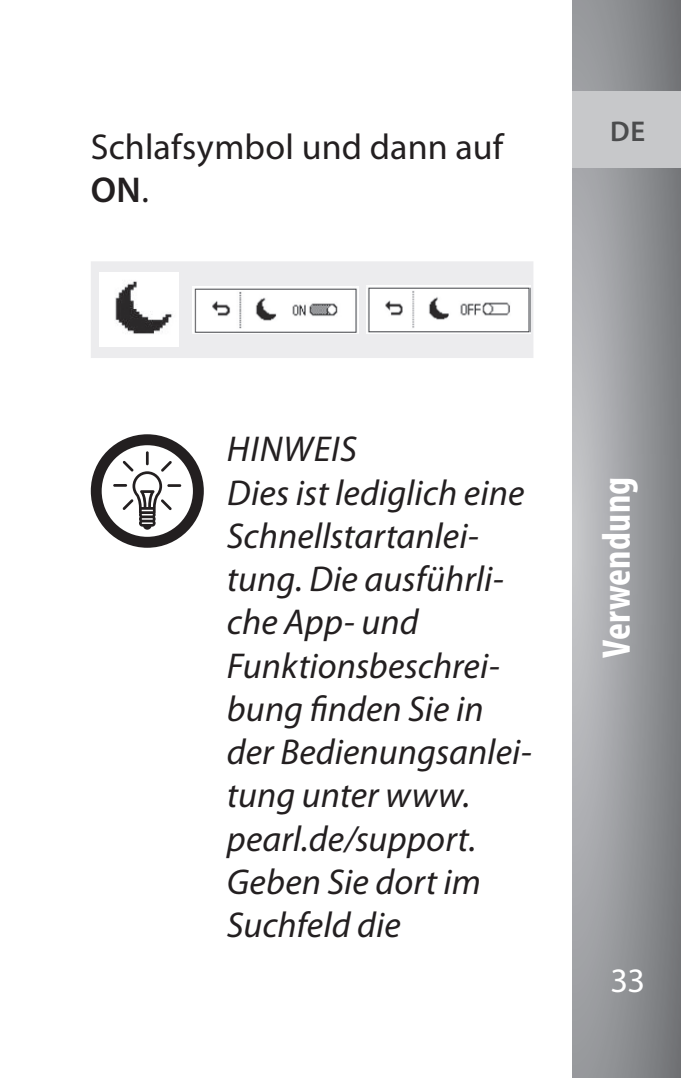
<style>
.page{position:relative;width:681px;height:1078px;background:#fff}
.page>*{position:absolute;margin:0;border:0;box-sizing:border-box;transform-origin:0 0}
.t1{font:700 condensed 40px "Myriad Pro";letter-spacing:.005em;color:#fff}
.t2{font:italic 36px/43.2px "Myriad Pro";letter-spacing:.005em;color:#231f20}
.t3{font:36px/43.2px "Myriad Pro";letter-spacing:.005em;color:#231f20}
.t4{font:34.4px "Myriad Pro";color:#fff}
.t5{font:600 28.8px "Myriad Pro";color:#4b4c4d}
.s1{font-weight:600}
</style>
<div class="page">
<svg style="left:572px;top:0;width:108px;height:1077px;background:#9ea0a3"></svg>
<div style="left:572px;top:91px;width:108px;height:76px;background:#c7c8ca"></div>
<div style="left:91px;top:261px;width:442px;height:97px;background:#ececee"></div>
<img style="left:99px;top:272px;width:80px;height:74px">
<img style="left:192px;top:286px;width:166px;height:47px">
<img style="left:366px;top:286px;width:164px;height:47px">
<svg style="left:91px;top:434px;width:113px;height:113px"></svg>
<p class="t3" style="left:91px;top:125px;width:414px">Schlafsymbol und dann auf<br><span class="s1">ON</span>.</p>
<p class="t5" style="left:610px;top:113px;width:36px">DE</p>
<p class="t2" style="left:227px;top:427px;width:306px">HINWEIS<br>Dies ist lediglich eine<br>Schnellstartanlei&shy;tung. Die ausführli&shy;che App- und<br>Funktionsbeschrei&shy;bung finden Sie in der Bedienungsanlei&shy;tung unter www. pearl.de/support.<br>Geben Sie dort im<br>Suchfeld die</p>
<p class="t1" style="left:591px;top:657px;width:182px;rotate:-90deg">Verwendung</p>
<p class="t4" style="left:610px;top:959px;width:36px">33</p>
</div>
